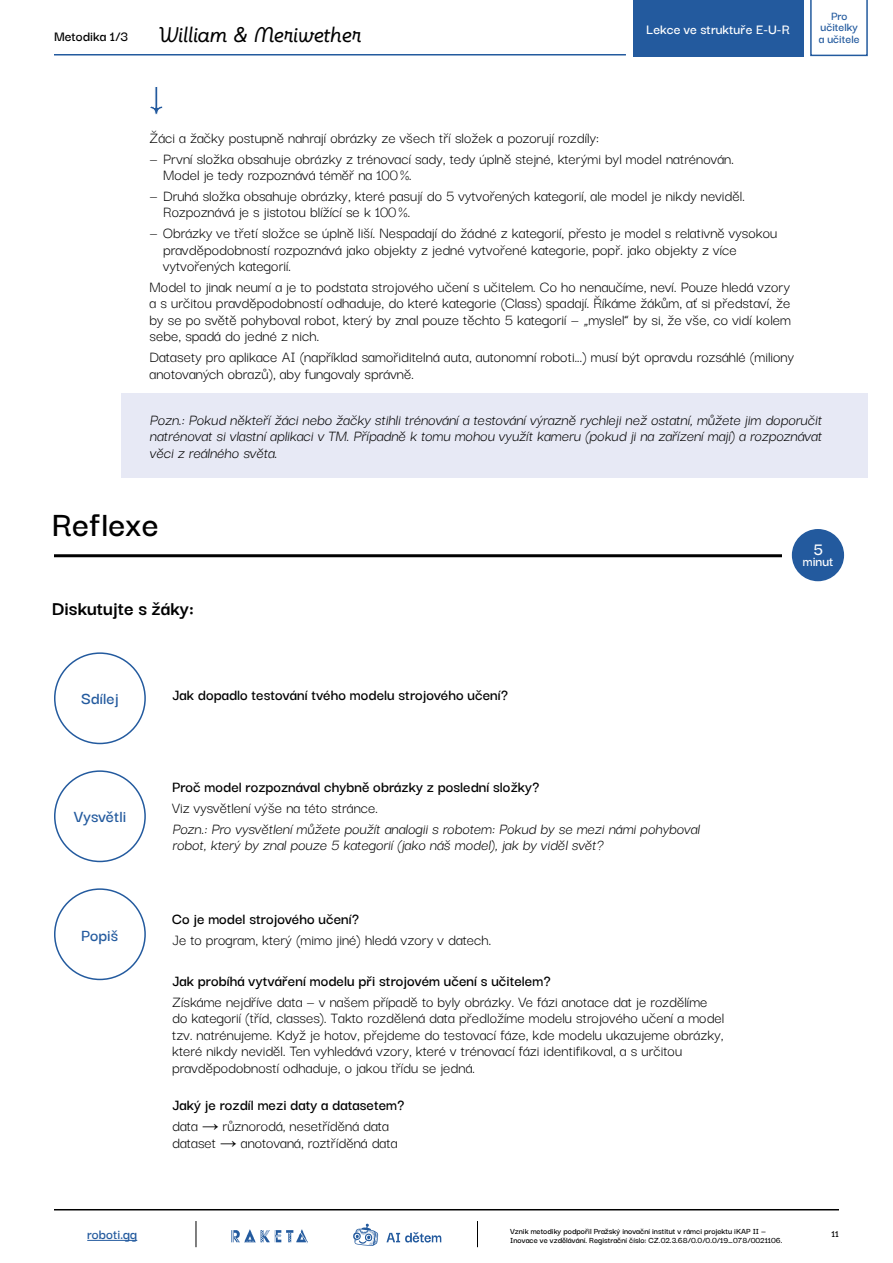
<style>
.page{position:relative;width:893px;height:1263px;background:#fff}
.page>*{position:absolute;margin:0;border:0;box-sizing:border-box;transform-origin:0 0}
.t1{font:600 37.5px "Darker Grotesque";color:#000}
.t2{font:21px "Integrascript";color:#000}
.t3{font:700 21px "Darker Grotesque";color:#000}
.t4{font:600 18.6px "Darker Grotesque";color:#fff}
.t5{font:600 18px "Darker Grotesque";color:#235a9e}
.t6{font:16.5px/16.5px "Darker Grotesque";color:#000}
.t7{font:600 16.5px/20.7px "Darker Grotesque";color:#000}
.t8{font:600 15px "Darker Grotesque";color:#fff}
.t9{font:600 15px "Darker Grotesque";color:#000}
.t10{font:600 15px "Darker Grotesque";color:#235a9e}
.t11{font:600 14.85px "Darker Grotesque";color:#fff}
.t12{font:600 12.9px/11.4px "Darker Grotesque";color:#235a9e;text-align:center}
.t13{font:600 10.5px "Darker Grotesque";color:#000}
.t14{font:600 9px/9px "Darker Grotesque";color:#000}
.s1{font-weight:400}
.s2{font-family:"Arial";font-weight:400}
.s3{font-family:"Arial"}
</style>
<div class="page">
<hr style="left:54px;top:1209px;width:785px;height:1px;background:#000">
<hr style="left:54px;top:54px;width:572px;height:2px;background:#235a9e">
<hr style="left:87px;top:1240px;width:50px;height:1px;background:#235a9e">
<svg style="left:196px;top:1221px;width:1px;height:26px"></svg>
<svg style="left:477px;top:1221px;width:1px;height:26px"></svg>
<div style="left:633px;top:0;width:170px;height:56px;background:#235a9e"></div>
<svg style="left:810px;top:0;width:58px;height:56px"></svg>
<img style="left:232px;top:1230px;width:76px;height:13px">
<svg style="left:386px;top:1232px;width:55px;height:10px"></svg>
<svg style="left:353px;top:1224px;width:25px;height:22px"></svg>
<svg style="left:150px;top:87px;width:13px;height:28px"></svg>
<hr style="left:54px;top:554px;width:728px;height:3px;background:#000">
<div style="left:792px;top:529px;width:52px;height:52px;background:#235a9e;border-radius:50%"></div>
<div style="left:54px;top:888px;width:92px;height:92px;border:2px solid #235a9e;border-radius:50%"></div>
<div style="left:54px;top:652px;width:92px;height:92px;border:2px solid #235a9e;border-radius:50%"></div>
<div style="left:54px;top:770px;width:92px;height:92px;border:2px solid #235a9e;border-radius:50%"></div>
<div style="left:121px;top:393px;width:746px;height:84px;background:#e7e9f5"></div>
<p class="t9" style="left:54px;top:25px;width:76px">Metodika 1/3</p>
<p class="t2" style="left:158px;top:21px;width:205px">William &amp; Meriwether</p>
<p class="t8" style="left:646px;top:18px;width:145px">Lekce ve struktuře E-U-R</p>
<p class="t12" style="left:819px;top:9px;width:42px">Pro učitelky a učitele</p>
<p class="t6" style="left:150px;top:128px;width:451px">Žáci a žačky postupně nahrají obrázky ze všech tří složek a pozorují rozdíly:</p>
<p class="t6" style="left:163px;top:149px;width:572px;text-indent:-13px">— První složka obsahuje obrázky z trénovací sady, tedy úplně stejné, kterými byl model natrénován.<br>Model je tedy rozpoznává téměř na 100%.</p>
<p class="t6" style="left:163px;top:186px;width:583px;text-indent:-13px">— Druhá složka obsahuje obrázky, které pasují do 5 vytvořených kategorií, ale model je nikdy neviděl.<br>Rozpoznává je s jistotou blížící se k 100%.</p>
<p class="t6" style="left:163px;top:224px;width:616px;text-indent:-13px">— Obrázky ve třetí složce se úplně liší. Nespadají do žádné z kategorií, přesto je model s relativně vysokou pravděpodobností rozpoznává jako objekty z jedné vytvořené kategorie, popř. jako objekty z více vytvořených kategorií.</p>
<p class="t6" style="left:150px;top:277px;width:643px;text-align:justify">Model to jinak neumí a je to podstata strojového učení s učitelem. Co ho nenaučíme, neví. Pouze hledá vzory a s určitou pravděpodobností odhaduje, do které kategorie (Class) spadají. Říkáme žákům, ať si představí, že by se po světě pohyboval robot, který by znal pouze těchto 5 kategorií — „myslel” by si, že vše, co vidí kolem sebe, spadá do jedné z nich.</p>
<p class="t6" style="left:150px;top:348px;width:646px">Datasety pro aplikace AI (například samořiditelná auta, autonomní roboti...) musí být opravdu rozsáhlé (miliony anotovaných obrazů), aby fungovaly správně.</p>
<p class="t6" style="left:150px;top:410px;width:677px;text-align:justify">Pozn.:Pokud někteřížácinebo žačky stihlitrénovánía testovánívýrazně rychlejinež ostatní,můžete jim doporučit natrénovatsivlastníaplikaciv TM.Případně k tomu mohou využítkameru (pokud jina zařízenímají)a rozpoznávat věciz reálného světa.</p>
<h1 class="t1" style="left:52px;top:496px;width:109px">Reflexe</h1>
<p class="t3" style="left:52px;top:593px;width:144px">Diskutujte s žáky:</p>
<p class="t5" style="left:81px;top:684px;width:39px">Sdílej</p>
<p class="t5" style="left:74px;top:802px;width:54px">Vysvětli</p>
<p class="t5" style="left:81px;top:921px;width:39px">Popiš</p>
<p class="t7" style="left:172px;top:683px;width:337px">Jak dopadlo testování tvého modelu strojového učení?</p>
<p class="t7" style="left:172px;top:776px;width:369px">Proč model rozpoznával chybně obrázky z poslední složky?</p>
<p class="t6" style="left:172px;top:796px;width:532px;line-height:20.7px">Viz vysvětlení výše na této stránce.<br>Pozn.:Pro vysvětlenímůžete použítanalogiis robotem:Pokud by se mezinámipohyboval</p>
<p class="t6" style="left:172px;top:836px;width:436px">robot,který by znalpouze 5 kategorií(jako náš model),jak by vidělsvět?</p>
<p class="t7" style="left:172px;top:907px;width:188px">Co je model strojového učení?</p>
<p class="t6" style="left:172px;top:930px;width:321px">Je to program, který (mimo jiné) hledá vzory v datech.</p>
<p class="t7" style="left:172px;top:969px;width:380px">Jak probíhá vytváření modelu při strojovém učení s učitelem?</p>
<p class="t6" style="left:172px;top:992px;width:554px">Získáme nejdříve data — v našem případě to byly obrázky. Ve fázi anotace dat je rozdělíme do kategorií (tříd, classes). Takto rozdělená data předložíme modelu strojového učení a model tzv. natrénujeme. Když je hotov, přejdeme do testovací fáze, kde modelu ukazujeme obrázky, které nikdy neviděl. Ten vyhledává vzory, které v trénovací fázi identifikoval, a s určitou pravděpodobností odhaduje, o jakou třídu se jedná.</p>
<p class="t7" style="left:172px;top:1093px;width:234px">Jaký je rozdíl mezi daty a datasetem? <span class="s1">data</span> <span class="s2">→</span> <span class="s1">různorodá, nesetříděná data</span></p>
<p class="t6" style="left:172px;top:1133px;width:227px">dataset <span class="s3">→</span> anotovaná, roztříděná data</p>
<p class="t4" style="left:813px;top:535px;width:11px">5</p>
<p class="t11" style="left:803px;top:550px;width:32px">minut</p>
<p class="t10" style="left:87px;top:1223px;width:52px">roboti.gg</p>
<p class="t14" style="left:510px;top:1226px;width:274px">Vznik metodiky podpořil Pražský inovační institut v rámci projektu iKAP II —<br>Inovace ve vzdělávání. Registrační číslo: CZ.02.3.68/0.0/0.0/19_078/0021106.</p>
<p class="t13" style="left:831px;top:1226px;width:9px">11</p>
</div>
